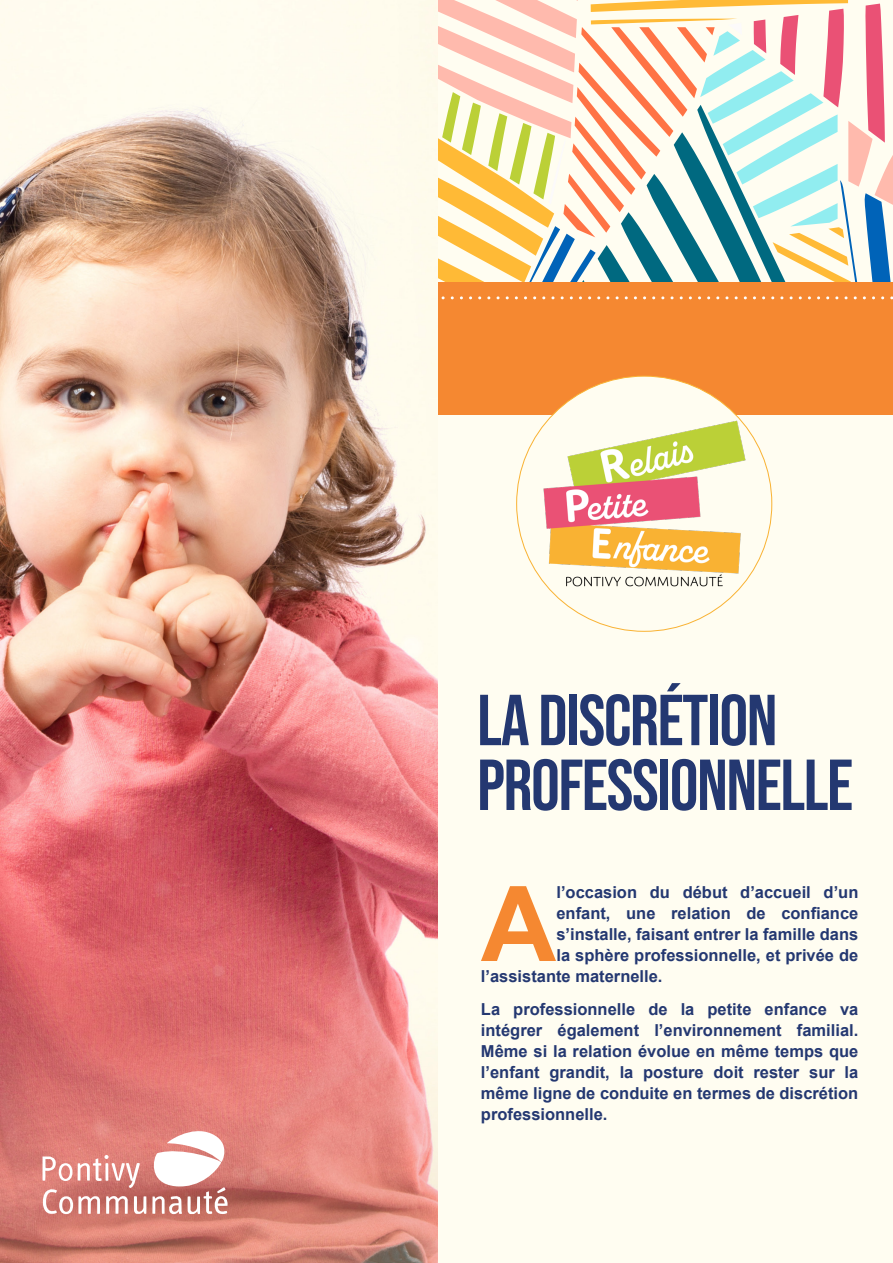
<style>
.page{position:relative;width:893px;height:1263px;background:#fff}
.page>*{position:absolute;margin:0;border:0;box-sizing:border-box;transform-origin:0 0}
.t1{font:700 104.55px "Arial";color:#f58831}
.t2{font:72px "Bebas Neue";letter-spacing:-.02em;color:#243871}
.t3{font:700 16.5px/21px "Arial";color:#243871;text-align:justify}
</style>
<div class="page">
<div style="left:0;top:311px;width:893px;height:952px;background:#fffdf1"></div>
<div style="left:427px;top:283px;width:466px;height:132px;background:#f58831"></div>
<svg style="left:438px;top:0;width:455px;height:300px"></svg>
<div style="left:517px;top:376px;width:255px;height:255px;background:#fffdf1;border-radius:50%"></div>
<img style="left:0;top:0;width:438px;height:1263px">
<svg style="left:43px;top:1124px;width:189px;height:90px"></svg>
<img style="left:527px;top:387px;width:234px;height:227px">
<p class="t2" style="left:477px;top:679px;width:302px">LA DISCRÉTION</p>
<p class="t2" style="left:477px;top:744px;width:377px">PROFESSIONNELLE</p>
<p class="t1" style="left:481px;top:850px;width:77px">A</p>
<p class="t3" style="left:556px;top:882px;width:303px">l’occasion du début d’accueil d’un</p>
<p class="t3" style="left:556px;top:903px;width:303px">enfant, une relation de confiance</p>
<p class="t3" style="left:556px;top:924px;width:303px">s’installe, faisant entrer la famille dans</p>
<p class="t3" style="left:556px;top:945px;width:303px">la sphère professionnelle, et privée de</p>
<p class="t3" style="left:481px;top:966px;width:183px">l’assistante maternelle.</p>
<p class="t3" style="left:481px;top:999px;width:379px">La professionnelle de la petite enfance va intégrer également l’environnement familial.<br>Même si la relation évolue en même temps que l’enfant grandit, la posture doit rester sur la même ligne de conduite en termes de discrétion professionnelle.</p>
</div>
